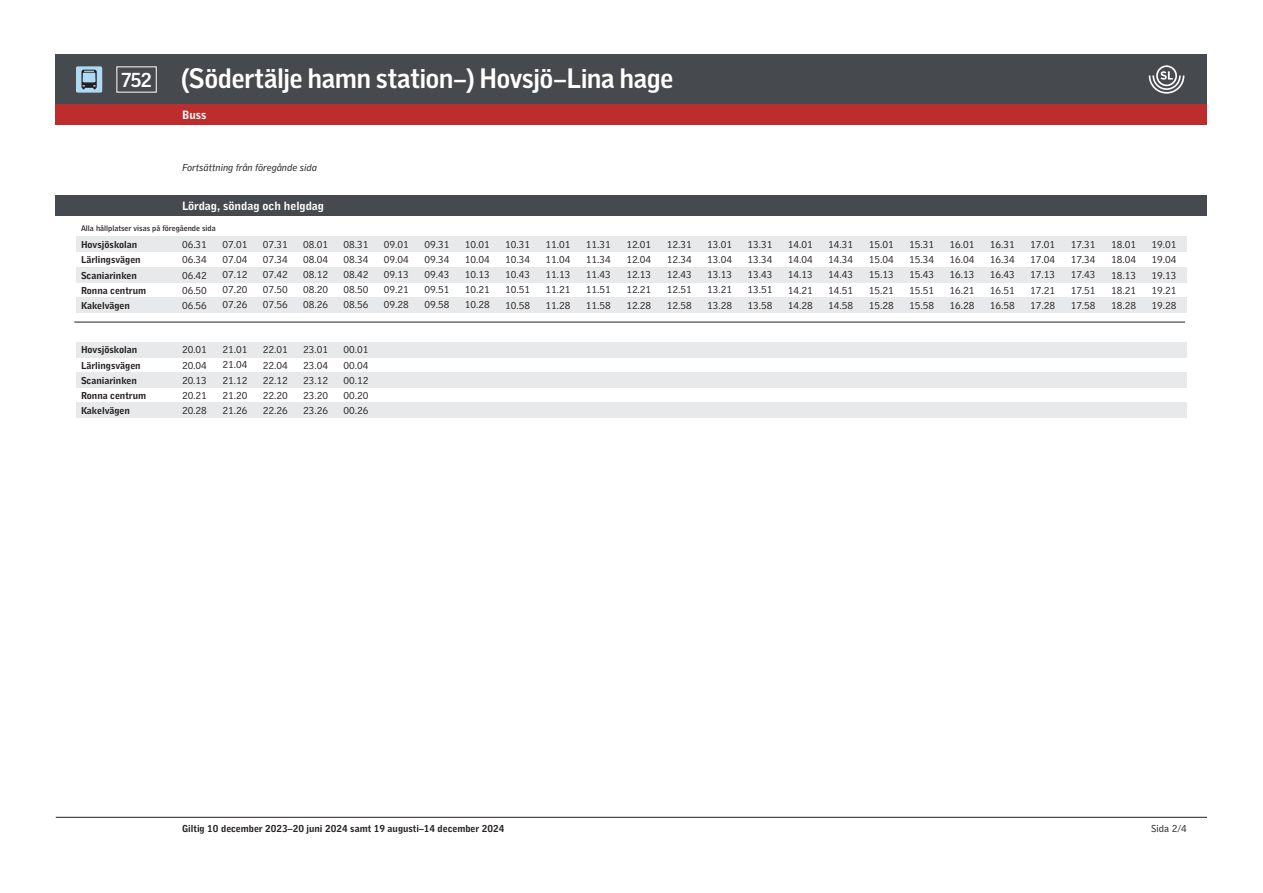
<style>
.page{position:relative;width:1263px;height:893px;background:#fff}
.page>*{position:absolute;margin:0;border:0;box-sizing:border-box;transform-origin:0 0}
.t1{font:700 26.7px "SL Gothic Display";letter-spacing:-.005em;color:#fff}
.t2{font:700 12.15px "SL Gothic Timetable 2";color:#fff}
.t3{font:10.05px/15.1px "SL Gothic Timetable 2";color:#231f20;text-align:justify}
.t4{font:700 10.05px/15.1px "SL Gothic Timetable 2";color:#231f20}
.t5{font:italic 10.05px "SL Gothic Timetable 2";color:#231f20}
.t6{font:500 8.1px "SL Gothic Timetable 2";color:#231f20}
.s1{font-size:19.2px}
</style>
<div class="page">
<div style="left:56px;top:54px;width:1151px;height:51px;background:#46494e"></div>
<hr style="left:56px;top:817px;width:1151px;height:1px;background:#231f20">
<svg style="left:1149px;top:65px;width:35px;height:29px"></svg>
<div style="left:56px;top:105px;width:1151px;height:20px;background:#be2d2d"></div>
<div style="left:76px;top:236px;width:1111px;height:16px;background:#e8e9ea"></div>
<div style="left:76px;top:267px;width:1111px;height:15px;background:#e8e9ea"></div>
<div style="left:76px;top:297px;width:1111px;height:15px;background:#e8e9ea"></div>
<div style="left:56px;top:196px;width:1151px;height:20px;background:#46494e"></div>
<div style="left:76px;top:342px;width:1111px;height:15px;background:#e8e9ea"></div>
<div style="left:76px;top:372px;width:1111px;height:15px;background:#e8e9ea"></div>
<div style="left:76px;top:403px;width:1111px;height:15px;background:#e8e9ea"></div>
<hr style="left:74px;top:322px;width:1111px;height:1px;background:#231f20">
<div style="left:76px;top:66px;width:26px;height:27px;background:#afdbf2;border-radius:2px"></div>
<svg style="left:81px;top:70px;width:16px;height:19px"></svg>
<h1 class="t1" style="left:122px;top:67px;width:553px"><span class="s1">752</span> (Södertälje hamn station–) Hovsjö–Lina hage</h1>
<p class="t2" style="left:182px;top:111px;width:26px">Buss</p>
<p class="t5" style="left:182px;top:164px;width:136px">Fortsättning från föregånde sida</p>
<p class="t2" style="left:182px;top:202px;width:144px">Lördag, söndag och helgdag</p>
<p class="t6" style="left:81px;top:226px;width:136px">Alla hållplatser visas på föregående sida</p>
<p class="t4" style="left:81px;top:238px;width:67px">Hovsjöskolan<br>Lärlingsvägen<br>Scaniarinken<br>Ronna centrum<br>Kakelvägen</p>
<p class="t4" style="left:81px;top:343px;width:67px">Hovsjöskolan<br>Lärlingsvägen<br>Scaniarinken<br>Ronna centrum<br>Kakelvägen</p>
<p class="t3" style="left:182px;top:238px;width:26px">06.31<br>06.34<br>06.42<br>06.50<br>06.56</p>
<p class="t3" style="left:182px;top:343px;width:26px">20.01<br>20.04<br>20.13<br>20.21<br>20.28</p>
<p class="t3" style="left:222px;top:238px;width:26px">07.01<br>07.04<br>07.12<br>07.20<br>07.26</p>
<p class="t3" style="left:263px;top:238px;width:26px">07.31<br>07.34<br>07.42<br>07.50<br>07.56</p>
<p class="t3" style="left:303px;top:238px;width:26px">08.01<br>08.04<br>08.12<br>08.20<br>08.26</p>
<p class="t3" style="left:344px;top:238px;width:26px">08.31<br>08.34<br>08.42<br>08.50<br>08.56</p>
<p class="t3" style="left:384px;top:238px;width:26px">09.01<br>09.04<br>09.13<br>09.21<br>09.28</p>
<p class="t3" style="left:424px;top:238px;width:26px">09.31<br>09.34<br>09.43<br>09.51<br>09.58</p>
<p class="t3" style="left:465px;top:238px;width:26px">10.01<br>10.04<br>10.13<br>10.21<br>10.28</p>
<p class="t3" style="left:505px;top:238px;width:26px">10.31<br>10.34<br>10.43<br>10.51<br>10.58</p>
<p class="t3" style="left:546px;top:238px;width:26px">11.01<br>11.04<br>11.13<br>11.21<br>11.28</p>
<p class="t3" style="left:586px;top:238px;width:26px">11.31<br>11.34<br>11.43<br>11.51<br>11.58</p>
<p class="t3" style="left:626px;top:238px;width:26px">12.01<br>12.04<br>12.13<br>12.21<br>12.28</p>
<p class="t3" style="left:667px;top:238px;width:26px">12.31<br>12.34<br>12.43<br>12.51<br>12.58</p>
<p class="t3" style="left:707px;top:238px;width:26px">13.01<br>13.04<br>13.13<br>13.21<br>13.28</p>
<p class="t3" style="left:748px;top:238px;width:26px">13.31<br>13.34<br>13.43<br>13.51<br>13.58</p>
<p class="t3" style="left:788px;top:238px;width:26px">14.01<br>14.04<br>14.13<br>14.21<br>14.28</p>
<p class="t3" style="left:828px;top:238px;width:26px">14.31<br>14.34<br>14.43<br>14.51<br>14.58</p>
<p class="t3" style="left:869px;top:238px;width:26px">15.01<br>15.04<br>15.13<br>15.21<br>15.28</p>
<p class="t3" style="left:909px;top:238px;width:26px">15.31<br>15.34<br>15.43<br>15.51<br>15.58</p>
<p class="t3" style="left:950px;top:238px;width:26px">16.01<br>16.04<br>16.13<br>16.21<br>16.28</p>
<p class="t3" style="left:990px;top:238px;width:26px">16.31<br>16.34<br>16.43<br>16.51<br>16.58</p>
<p class="t3" style="left:1030px;top:238px;width:26px">17.01<br>17.04<br>17.13<br>17.21<br>17.28</p>
<p class="t3" style="left:1071px;top:238px;width:26px">17.31<br>17.34<br>17.43<br>17.51<br>17.58</p>
<p class="t3" style="left:1111px;top:238px;width:26px">18.01<br>18.04<br>18.13<br>18.21<br>18.28</p>
<p class="t3" style="left:1151px;top:238px;width:26px">19.01<br>19.04<br>19.13<br>19.21<br>19.28</p>
<p class="t3" style="left:222px;top:343px;width:26px">21.01<br>21.04<br>21.12<br>21.20<br>21.26</p>
<p class="t3" style="left:263px;top:343px;width:26px">22.01<br>22.04<br>22.12<br>22.20<br>22.26</p>
<p class="t3" style="left:303px;top:343px;width:26px">23.01<br>23.04<br>23.12<br>23.20<br>23.26</p>
<p class="t3" style="left:344px;top:343px;width:26px">00.01<br>00.04<br>00.12<br>00.20<br>00.26</p>
<p class="t4" style="left:182px;top:822px;width:324px">Giltig 10 december 2023–20 juni 2024 samt 19 augusti–14 december 2024</p>
<p class="t3" style="left:1151px;top:822px;width:37px">Sida 2/4</p>
</div>
